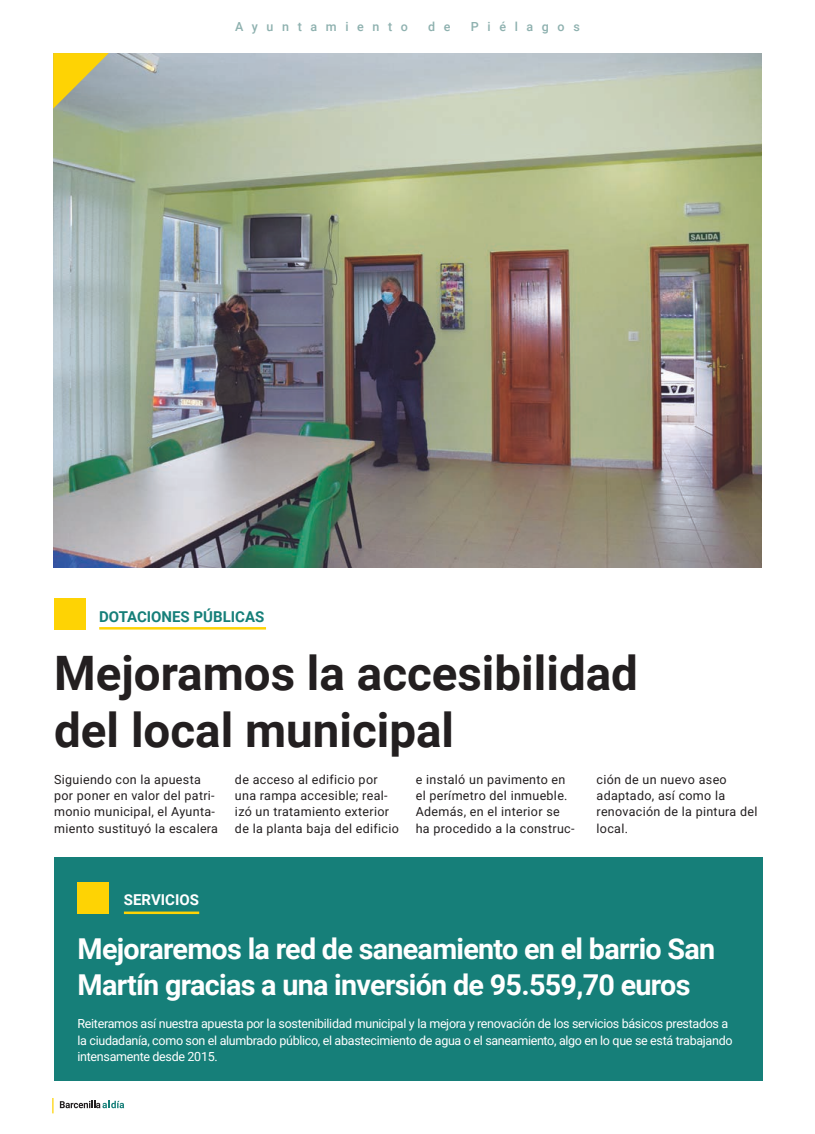
<style>
.page{position:relative;width:815px;height:1134px;background:#fff}
.page>*{position:absolute;margin:0;border:0;box-sizing:border-box;transform-origin:0 0}
.t1{font:700 47.5px/57px "Roboto";color:#231f20}
.t2{font:700 28.75px/36.2px "Roboto";letter-spacing:-.025em;color:#fff}
.t3{font:700 15px "Roboto";color:#167f79}
.t4{font:700 15px "Roboto";color:#fff}
.t5{font:12.5px/16.2px "Roboto";letter-spacing:.025em;color:#231f20}
.t6{font:12.5px/16.2px "Roboto";letter-spacing:-.025em;color:#fff}
.t7{font:500 12.5px "Roboto";letter-spacing:.69em;color:#8eb1af}
</style>
<div class="page">
<svg style="left:60px;top:1101px;width:64px;height:7px"></svg>
<svg style="left:52px;top:1098px;width:2px;height:15px"></svg>
<div style="left:54px;top:857px;width:709px;height:224px;background:#167f79"></div>
<div style="left:78px;top:882px;width:31px;height:32px;background:#fed304"></div>
<hr style="left:124px;top:911px;width:75px;height:3px;background:#fed304">
<img style="left:53px;top:53px;width:709px;height:514px">
<svg style="left:53px;top:53px;width:56px;height:56px;background:#c9ba57"></svg>
<hr style="left:99px;top:627px;width:167px;height:2px;background:#fed304">
<div style="left:54px;top:598px;width:32px;height:31px;background:#fed304"></div>
<p class="t7" style="left:235px;top:18px;width:174px">Ayuntamiento</p>
<p class="t7" style="left:428px;top:18px;width:24px">d e</p>
<p class="t7" style="left:471px;top:18px;width:110px">Piélagos</p>
<p class="t3" style="left:99px;top:606px;width:167px">DOTACIONES PÚBLICAS</p>
<h1 class="t1" style="left:54px;top:642px;width:585px">Mejoramos la accesibilidad del local municipal</h1>
<p class="t5" style="left:54px;top:771px;width:165px">Siguiendo con la apuesta por poner en valor del patri&shy;monio municipal, el Ayunta&shy;miento sustituyó la escalera</p>
<p class="t5" style="left:235px;top:771px;width:165px">de acceso al edificio por una rampa accesible; real&shy;izó un tratamiento exterior de la planta baja del edificio</p>
<p class="t5" style="left:416px;top:771px;width:160px">e instaló un pavimento en el perímetro del inmueble.<br>Además, en el interior se ha procedido a la construc-</p>
<p class="t5" style="left:597px;top:771px;width:162px">ción de un nuevo aseo adaptado, así como la renovación de la pintura del local.</p>
<p class="t4" style="left:124px;top:889px;width:77px">SERVICIOS</p>
<h2 class="t2" style="left:78px;top:929px;width:639px">Mejoraremos la red de saneamiento en el barrio San<br>Martín gracias a una inversión de 95.559,70 euros</h2>
<p class="t6" style="left:78px;top:1015px;width:656px">Reiteramos así nuestra apuesta por la sostenibilidad municipal y la mejora y renovación de los servicios básicos prestados a la ciudadanía, como son el alumbrado público, el abastecimiento de agua o el saneamiento, algo en lo que se está trabajando intensamente desde 2015.</p>
</div>
